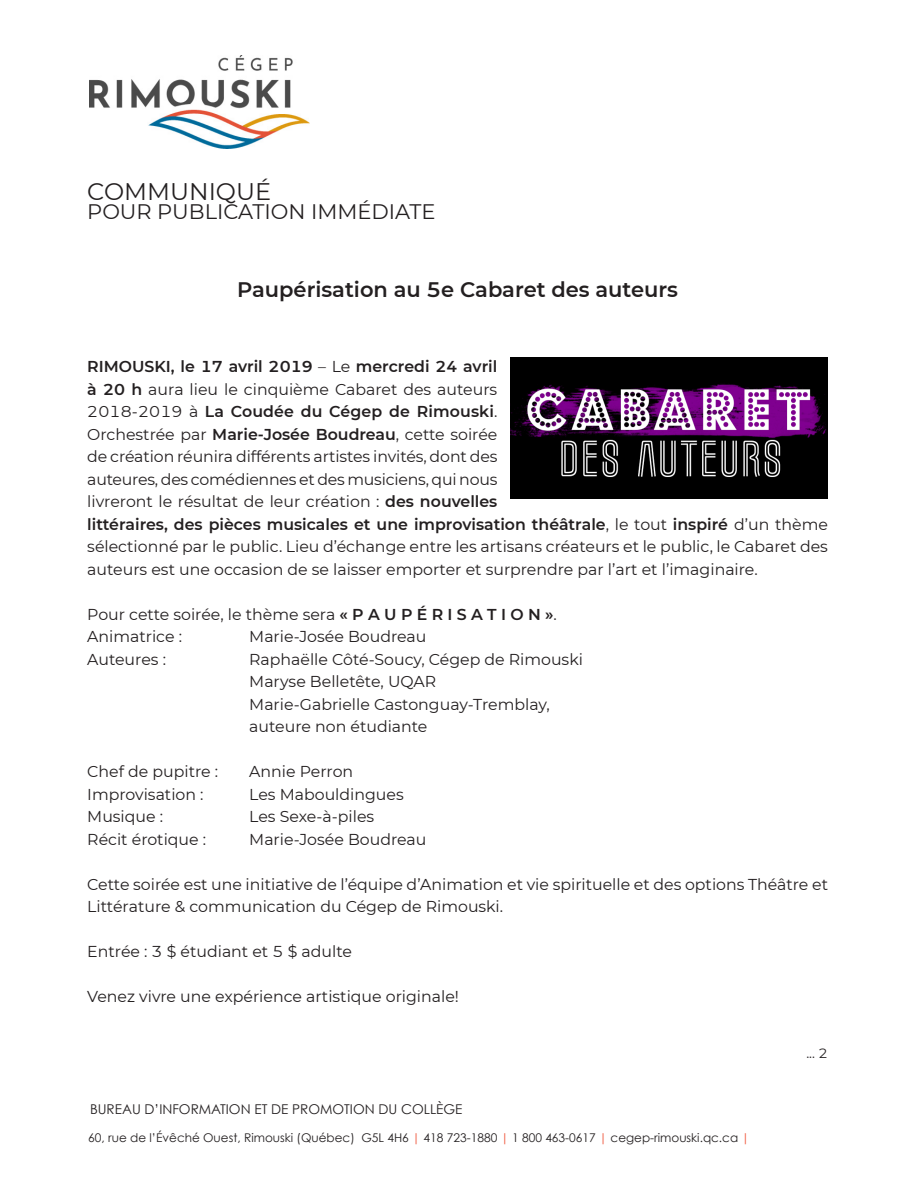
<style>
.page{position:relative;width:918px;height:1188px;background:#fff}
.page>*{position:absolute;margin:0;border:0;box-sizing:border-box;transform-origin:0 0}
.Texte_Comm{font:24px "Montserrat";color:#231f20}
.Titre_Comm{font:600 21px "Montserrat";color:#231f20}
.Texte_Comm-2{font:21px "Montserrat";color:#231f20}
.Texte_Comm-3{font:15.75px/22.5px "Montserrat";color:#231f20}
.t1{font:13.5px "Century Gothic";color:#231f20}
.Texte_Comm-4{font:13.5px "Montserrat";color:#231f20}
.t2{font:12px "Century Gothic";color:#231f20}
.s1{font-weight:600}
.s2{color:#f0593e}
</style>
<div class="page">
<img style="left:90px;top:56px;width:219px;height:92px">
<img style="left:511px;top:358px;width:317px;height:140px">
<p class="Texte_Comm" style="left:87px;top:174px;width:185px">COMMUNIQUÉ</p>
<p class="Texte_Comm-2" style="left:87px;top:197px;width:350px">POUR PUBLICATION IMMÉDIATE</p>
<p class="Titre_Comm" style="left:237px;top:275px;width:442px">Paupérisation au 5e Cabaret des auteurs</p>
<p class="Texte_Comm-3" style="left:87px;top:355px;width:742px"><span class="s1">RIMOUSKI, le 17 avril 2019</span> – Le <span class="s1">mercredi 24 avril<br>à 20 h</span> aura lieu le cinquième Cabaret des auteurs<br>2018-2019 à <span class="s1">La Coudée du Cégep de Rimouski</span>.<br>Orchestrée par <span class="s1">Marie-Josée Boudreau</span>, cette soirée<br>de création réunira différents artistes invités, dont des<br>auteures, des comédiennes et des musiciens, qui nous<br>livreront le résultat de leur création : <span class="s1">des nouvelles<br>littéraires, des pièces musicales et une improvisation théâtrale</span>, le tout <span class="s1">inspiré</span> d’un thème sélectionné par le public. Lieu d’échange entre les artisans créateurs et le public, le Cabaret des auteurs est une occasion de se laisser emporter et surprendre par l’art et l’imaginaire.</p>
<p class="Texte_Comm-3" style="left:87px;top:602px;width:471px">Pour cette soirée, le thème sera <span class="s1">« P A U P É R I S A T I O N »</span>.</p>
<p class="Texte_Comm-3" style="left:87px;top:625px;width:96px">Animatrice :</p>
<p class="Texte_Comm-3" style="left:249px;top:625px;width:179px">Marie-Josée Boudreau</p>
<p class="Texte_Comm-3" style="left:87px;top:647px;width:80px">Auteures :</p>
<p class="Texte_Comm-3" style="left:249px;top:647px;width:335px">Raphaëlle Côté-Soucy, Cégep de Rimouski</p>
<p class="Texte_Comm-3" style="left:249px;top:670px;width:188px">Maryse Belletête, UQAR</p>
<p class="Texte_Comm-3" style="left:249px;top:692px;width:302px">Marie-Gabrielle Castonguay-Tremblay,</p>
<p class="Texte_Comm-3" style="left:249px;top:715px;width:180px">auteure non étudiante</p>
<p class="Texte_Comm-3" style="left:87px;top:760px;width:132px">Chef de pupitre :</p>
<p class="Texte_Comm-3" style="left:249px;top:760px;width:105px">Annie Perron</p>
<p class="Texte_Comm-3" style="left:87px;top:782px;width:118px">Improvisation :</p>
<p class="Texte_Comm-3" style="left:249px;top:782px;width:156px">Les Mabouldingues</p>
<p class="Texte_Comm-3" style="left:87px;top:805px;width:77px">Musique :</p>
<p class="Texte_Comm-3" style="left:249px;top:805px;width:126px">Les Sexe-à-piles</p>
<p class="Texte_Comm-3" style="left:87px;top:827px;width:120px">Récit érotique :</p>
<p class="Texte_Comm-3" style="left:249px;top:827px;width:179px">Marie-Josée Boudreau</p>
<p class="Texte_Comm-3" style="left:87px;top:872px;width:742px">Cette soirée est une initiative de l’équipe d’Animation et vie spirituelle et des options Théâtre et<br>Littérature &amp; communication du Cégep de Rimouski.</p>
<p class="Texte_Comm-3" style="left:87px;top:940px;width:266px">Entrée : 3 $ étudiant et 5 $ adulte</p>
<p class="Texte_Comm-3" style="left:87px;top:985px;width:373px">Venez vivre une expérience artistique originale!</p>
<p class="t1" style="left:90px;top:1100px;width:374px">BUREAU D’INFORMATION ET DE PROMOTION DU COLLÈGE</p>
<p class="t2" style="left:88px;top:1130px;width:663px">60, rue de l’Évêché Ouest, Rimouski (Québec) G5L 4H6 <span class="s2">|</span> 418 723-1880 <span class="s2">|</span> 1 800 463-0617 <span class="s2">|</span> cegep-rimouski.qc.ca <span class="s2">|</span></p>
<p class="Texte_Comm-4" style="left:806px;top:1044px;width:23px">... 2</p>
</div>
